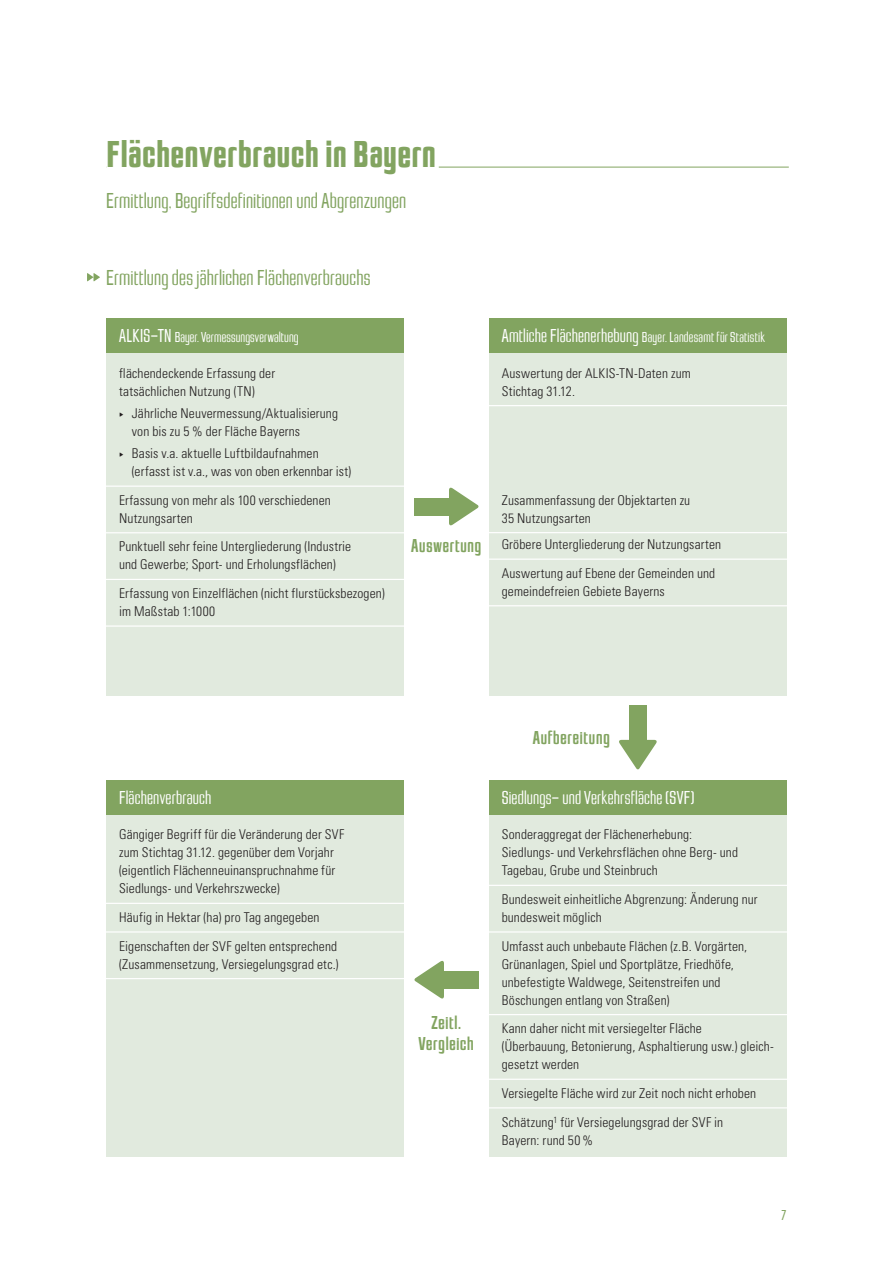
<style>
.page{position:relative;width:893px;height:1263px;background:#fff}
.page>*{position:absolute;margin:0;border:0;box-sizing:border-box;transform-origin:0 0}
.t1{font:700 39px "Jay Gothic URW";letter-spacing:.005em;color:#82a460}
.t2{font:300 22.5px "Jay Gothic URW";letter-spacing:.005em;color:#82a460}
.t3{font:300 19.5px "Jay Gothic URW";letter-spacing:.01em;color:#fff}
.t4{font:19.5px/21px "Jay Gothic URW";letter-spacing:.01em;color:#82a460;text-align:center}
.t5{font:300 15px "Jay Gothic URW";letter-spacing:.015em;color:#fff}
.t6{font:300 15px "Jay Gothic URW";color:#82a460}
.t7{font:300 condensed 13.5px/18px "Univers LT";letter-spacing:.01em;color:#231f20}
.s1{font-size:19.5px}
.s2{font-family:"Entypo";font-weight:400;font-stretch:normal}
</style>
<div class="page">
<hr style="left:106px;top:167px;width:683px;height:1px;background:#82a460">
<hr style="left:106px;top:165px;width:333px;height:3px;background:#fff">
<div style="left:106px;top:353px;width:298px;height:342px;background:#e1eade"></div>
<hr style="left:102px;top:485px;width:306px;height:2px;background:#fff">
<hr style="left:102px;top:532px;width:306px;height:1px;background:#fff">
<hr style="left:102px;top:579px;width:306px;height:1px;background:#fff">
<hr style="left:102px;top:625px;width:306px;height:2px;background:#fff">
<div style="left:489px;top:815px;width:298px;height:342px;background:#e1eade"></div>
<hr style="left:485px;top:885px;width:306px;height:1px;background:#fff">
<hr style="left:485px;top:931px;width:306px;height:1px;background:#fff">
<hr style="left:485px;top:1014px;width:306px;height:1px;background:#fff">
<hr style="left:485px;top:1079px;width:306px;height:1px;background:#fff">
<hr style="left:485px;top:1107px;width:306px;height:1px;background:#fff">
<div style="left:106px;top:815px;width:298px;height:342px;background:#e1eade"></div>
<hr style="left:102px;top:903px;width:306px;height:1px;background:#fff">
<hr style="left:102px;top:931px;width:306px;height:1px;background:#fff">
<hr style="left:102px;top:978px;width:306px;height:1px;background:#fff">
<div style="left:489px;top:353px;width:298px;height:342px;background:#e1eade"></div>
<hr style="left:485px;top:405px;width:306px;height:1px;background:#fff">
<hr style="left:485px;top:532px;width:306px;height:1px;background:#fff">
<hr style="left:485px;top:558px;width:306px;height:2px;background:#fff">
<hr style="left:485px;top:605px;width:306px;height:1px;background:#fff">
<div style="left:106px;top:318px;width:298px;height:35px;background:#82a460"></div>
<div style="left:489px;top:780px;width:298px;height:35px;background:#82a460"></div>
<div style="left:106px;top:780px;width:298px;height:35px;background:#82a460"></div>
<div style="left:489px;top:318px;width:298px;height:35px;background:#82a460"></div>
<svg style="left:87px;top:273px;width:13px;height:8px"></svg>
<svg style="left:449px;top:487px;width:29px;height:38px"></svg>
<div style="left:414px;top:498px;width:39px;height:17px;background:#82a460"></div>
<svg style="left:619px;top:740px;width:38px;height:29px"></svg>
<div style="left:629px;top:705px;width:18px;height:38px;background:#82a460"></div>
<svg style="left:414px;top:961px;width:30px;height:38px"></svg>
<div style="left:440px;top:971px;width:38px;height:17px;background:#82a460"></div>
<h1 class="t1" style="left:106px;top:133px;width:331px">Flächenverbrauch in Bayern</h1>
<h2 class="t2" style="left:106px;top:187px;width:301px">Ermittlung, Begriffsdefinitionen und Abgrenzungen</h2>
<h2 class="t2" style="left:106px;top:265px;width:266px">Ermittlung des jährlichen Flächenverbrauchs</h2>
<p class="t5" style="left:119px;top:329px;width:181px"><span class="s1">ALKIS-TN</span> Bayer. Vermessungsverwaltung</p>
<p class="t7" style="left:119px;top:364px;width:158px">flächendeckende Erfassung der tatsächlichen Nutzung (TN)</p>
<p class="t7" style="left:132px;top:404px;width:208px;text-indent:-13px"><span class="s2">▶</span> Jährliche Neuvermessung/Aktualisierung von bis zu 5 % der Fläche Bayerns</p>
<p class="t7" style="left:132px;top:444px;width:221px;text-indent:-13px"><span class="s2">▶</span> Basis v.a. aktuelle Luftbildaufnahmen (erfasst ist v.a., was von oben erkennbar ist)</p>
<p class="t7" style="left:119px;top:491px;width:213px">Erfassung von mehr als 100 verschiedenen<br>Nutzungsarten</p>
<p class="t7" style="left:119px;top:538px;width:234px">Punktuell sehr feine Untergliederung (Industrie und Gewerbe; Sport- und Erholungsflächen)</p>
<p class="t7" style="left:119px;top:584px;width:267px">Erfassung von Einzelflächen (nicht flurstücksbezogen) im Maßstab 1:1000</p>
<p class="t5" style="left:502px;top:329px;width:265px"><span class="s1">Amtliche Flächenerhebung</span> Bayer. Landesamt für Statistik</p>
<p class="t7" style="left:502px;top:364px;width:191px">Auswertung der ALKIS-TN-Daten zum<br>Stichtag 31.12.</p>
<h3 class="t4" style="left:411px;top:535px;width:72px">Auswertung</h3>
<p class="t7" style="left:502px;top:491px;width:190px">Zusammenfassung der Objektarten zu<br>35 Nutzungsarten</p>
<p class="t7" style="left:502px;top:530px;width:221px;line-height:28.7px">Gröbere Untergliederung der Nutzungsarten<br>Auswertung auf Ebene der Gemeinden und</p>
<p class="t7" style="left:502px;top:582px;width:165px">gemeindefreien Gebiete Bayerns</p>
<h3 class="t4" style="left:533px;top:728px;width:79px">Aufbereitung</h3>
<h3 class="t3" style="left:119px;top:786px;width:94px">Flächenverbrauch</h3>
<h3 class="t3" style="left:502px;top:786px;width:194px">Siedlungs- und Verkehrsfläche (SVF)</h3>
<p class="t7" style="left:119px;top:826px;width:227px">Gängiger Begriff für die Veränderung der SVF zum Stichtag 31.12. gegenüber dem Vorjahr (eigentlich Flächenneuinanspruchnahme für Siedlungs- und Verkehrszwecke)</p>
<p class="t7" style="left:119px;top:903px;width:220px;line-height:28.7px">Häufig in Hektar (ha) pro Tag angegeben<br>Eigenschaften der SVF gelten entsprechend</p>
<p class="t7" style="left:119px;top:955px;width:221px">(Zusammensetzung, Versiegelungsgrad etc.)</p>
<h3 class="t4" style="left:418px;top:1012px;width:57px">Zeitl.<br>Vergleich</h3>
<p class="t7" style="left:502px;top:826px;width:238px">Sonderaggregat der Flächenerhebung:<br>Siedlungs- und Verkehrsflächen ohne Berg- und<br>Tagebau, Grube und Steinbruch</p>
<p class="t7" style="left:502px;top:890px;width:257px">Bundesweit einheitliche Abgrenzung: Änderung nur bundesweit möglich</p>
<p class="t7" style="left:502px;top:937px;width:247px">Umfasst auch unbebaute Flächen (z.B. Vorgärten, Grünanlagen, Spiel und Sportplätze, Friedhöfe, unbefestigte Waldwege, Seitenstreifen und Böschungen entlang von Straßen)</p>
<p class="t7" style="left:502px;top:1019px;width:274px">Kann daher nicht mit versiegelter Fläche<br>(Überbauung, Betonierung, Asphaltierung usw.) gleich&shy;gesetzt werden</p>
<p class="t7" style="left:502px;top:1079px;width:256px;line-height:28.7px">Versiegelte Fläche wird zur Zeit noch nicht erhoben<br>Schätzung<sup>1</sup> für Versiegelungsgrad der SVF in</p>
<p class="t7" style="left:502px;top:1131px;width:93px">Bayern: rund 50 %</p>
<p class="t6" style="left:781px;top:1207px;width:7px">7</p>
</div>
